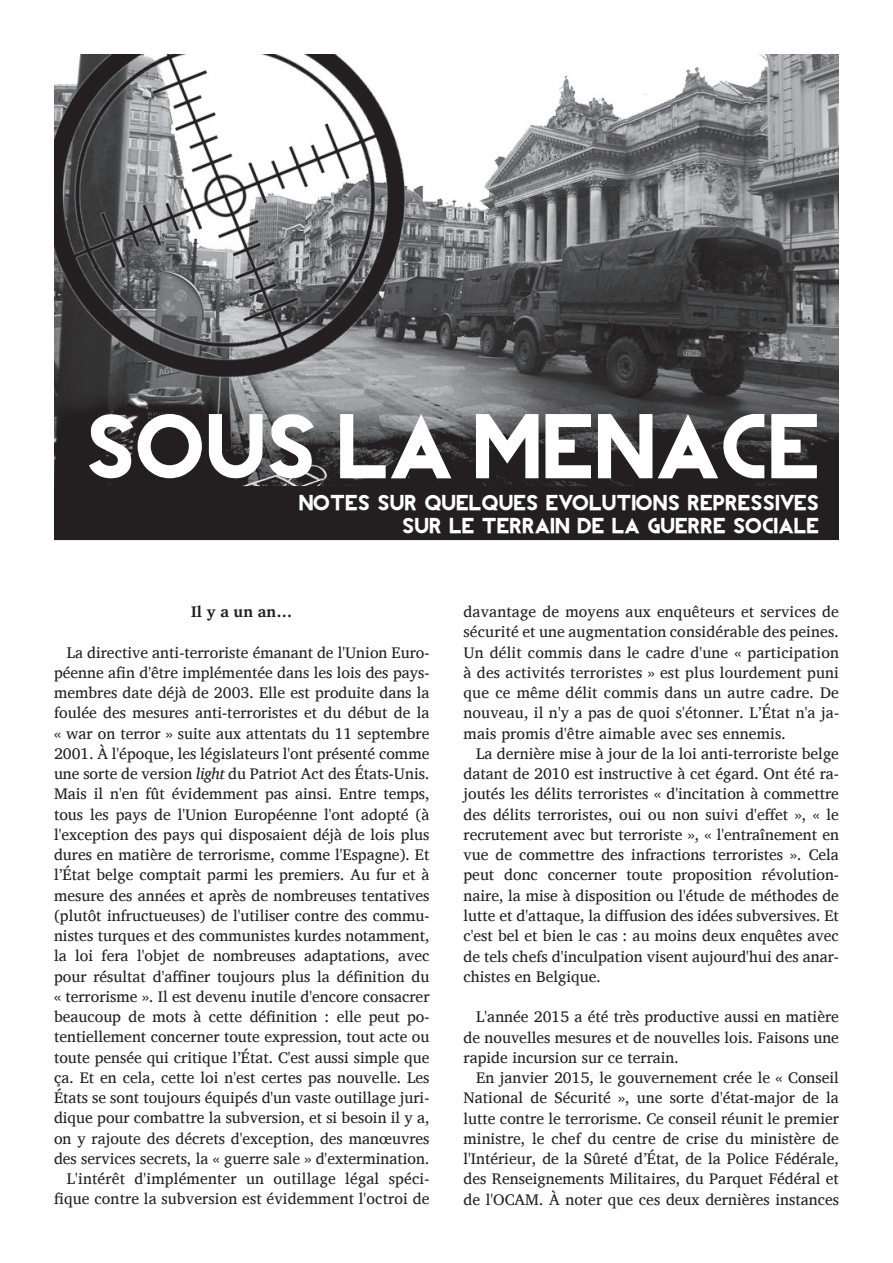
<style>
.page{position:relative;width:893px;height:1263px;background:#fff}
.page>*{position:absolute;margin:0;border:0;box-sizing:border-box;transform-origin:0 0}
.t1{font:87px "REVOLUTION";color:#fff}
.t2{font:21px/22.5px "REVOLUTION";color:#fff;text-align:right}
.t3{font:15.75px/20.2px "Charis SIL";color:#231f20;text-align:justify}
.t4{font:700 15.75px "Charis SIL";color:#231f20}
.s1{font-style:italic}
</style>
<div class="page">
<img style="left:54px;top:54px;width:785px;height:432px">
<div style="left:55px;top:487px;width:783px;height:52px;background:#231f20"></div>
<div style="left:54px;top:486px;width:785px;height:54px;border:2px solid #231f20"></div>
<h1 class="t1" style="left:85px;top:371px;width:736px">SOUS LA MENACE</h1>
<h2 class="t2" style="left:299px;top:487px;width:522px">NOTES SUR QUELQUES EVOLUTIONS REPRESSIVES<br>SUR LE TERRAIN DE LA GUERRE SOCIALE</h2>
<p class="t4" style="left:191px;top:602px;width:102px">Il y a un an…</p>
<p class="t3" style="left:54px;top:642px;width:377px;text-align:right">La directive anti-terroriste émanant de l'Union Euro&shy;péenne afin d'être implémentée dans les lois des pays&shy;membres date déjà de 2003. Elle est produite dans la foulée des mesures anti-terroristes et du début de la « war on terror » suite aux attentats du 11 septembre 2001. À l'époque, les législateurs l'ont présenté comme une sorte de version <span class="s1">light</span> du Patriot Act des États-Unis.<br>Mais il n'en fût évidemment pas ainsi. Entre temps, tous les pays de l'Union Européenne l'ont adopté (à l'exception des pays qui disposaient déjà de lois plus dures en matière de terrorisme, comme l'Espagne). Et l’État belge comptait parmi les premiers. Au fur et à mesure des années et après de nombreuses tentatives (plutôt infructueuses) de l'utiliser contre des commu&shy;nistes turques et des communistes kurdes notamment, la loi fera l'objet de nombreuses adaptations, avec pour résultat d'affiner toujours plus la définition du « terrorisme ». Il est devenu inutile d'encore consacrer beaucoup de mots à cette définition : elle peut po&shy;tentiellement concerner toute expression, tout acte ou toute pensée qui critique l’État. C'est aussi simple que ça. Et en cela, cette loi n'est certes pas nouvelle. Les États se sont toujours équipés d'un vaste outillage juri&shy;dique pour combattre la subversion, et si besoin il y a, on y rajoute des décrets d'exception, des manœuvres des services secrets, la « guerre sale » d'extermination.<br>L'intérêt d'implémenter un outillage légal spéci&shy;fique contre la subversion est évidemment l'octroi de</p>
<p class="t3" style="left:463px;top:602px;width:377px">davantage de moyens aux enquêteurs et services de sécurité et une augmentation considérable des peines.<br>Un délit commis dans le cadre d'une « participation à des activités terroristes » est plus lourdement puni que ce même délit commis dans un autre cadre. De nouveau, il n'y a pas de quoi s'étonner. L’État n'a ja&shy;mais promis d'être aimable avec ses ennemis.</p>
<p class="t3" style="left:463px;top:743px;width:377px;text-indent:13px">La dernière mise à jour de la loi anti-terroriste belge datant de 2010 est instructive à cet égard. Ont été ra&shy;joutés les délits terroristes « d'incitation à commettre des délits terroristes, oui ou non suivi d'effet », « le recrutement avec but terroriste », « l'entraînement en vue de commettre des infractions terroristes ». Cela peut donc concerner toute proposition révolution&shy;naire, la mise à disposition ou l'étude de méthodes de lutte et d'attaque, la diffusion des idées subversives. Et c'est bel et bien le cas : au moins deux enquêtes avec de tels chefs d'inculpation visent aujourd'hui des anar&shy;chistes en Belgique.</p>
<p class="t3" style="left:463px;top:1007px;width:377px;text-indent:13px">L'année 2015 a été très productive aussi en matière de nouvelles mesures et de nouvelles lois. Faisons une rapide incursion sur ce terrain.</p>
<p class="t3" style="left:463px;top:1067px;width:377px;text-indent:13px">En janvier 2015, le gouvernement crée le « Conseil National de Sécurité », une sorte d'état-major de la lutte contre le terrorisme. Ce conseil réunit le premier ministre, le chef du centre de crise du ministère de l'Intérieur, de la Sûreté d’État, de la Police Fédérale, des Renseignements Militaires, du Parquet Fédéral et de l'OCAM. À noter que ces deux dernières instances</p>
</div>
